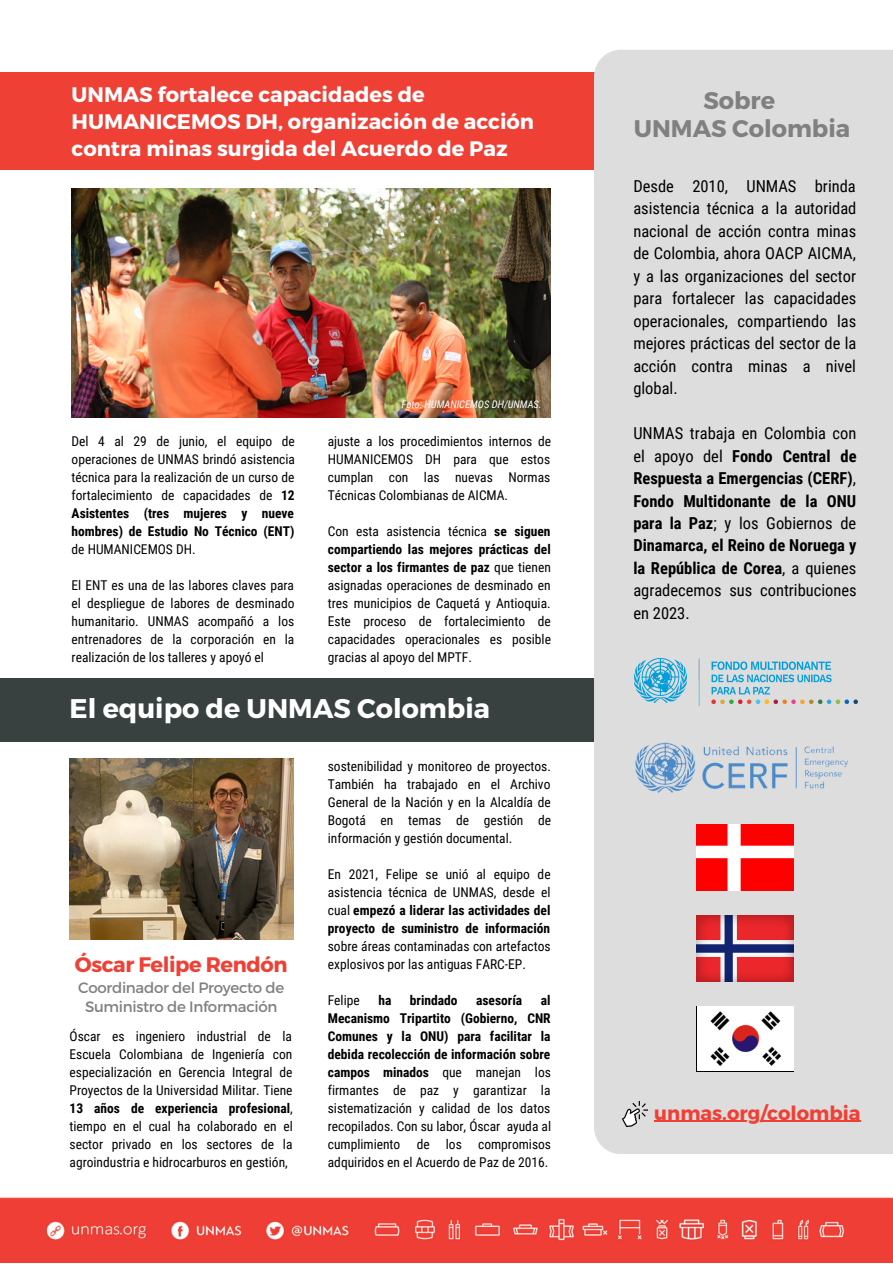
<style>
.page{position:relative;width:893px;height:1264px;background:#fff}
.page>*{position:absolute;margin:0;border:0;box-sizing:border-box;transform-origin:0 0}
.t1{font:700 27px "Montserrat";color:#fff}
.t2{font:700 24px "Montserrat";color:#808080}
.t3{font:700 21px/27px "Montserrat";color:#fff}
.t4{font:700 21px "Montserrat";letter-spacing:-.02em;color:#ef4036}
.t5{font:700 19.5px "Montserrat";color:#ef4036}
.t6{font:16.5px/22.5px "Roboto Condensed";color:#000;text-align:justify}
.t7{font:700 16.5px/22.5px "Roboto Condensed";color:#000;text-align:justify}
.t8{font:15px/19px "Montserrat";letter-spacing:-.02em;color:#808080;text-align:center}
.t9{font:13.5px/18px "Roboto Condensed";color:#000;text-align:justify}
.t10{font:700 13.5px "Roboto Condensed";color:#000}
.t11{font:italic 10.5px "Roboto Condensed";color:#fff}
.s1{font-weight:700}
.s2{font-weight:400}
</style>
<div class="page">
<img style="left:0;top:1197px;width:892px;height:65px">
<div style="left:0;top:72px;width:633px;height:98px;background:#ef4036"></div>
<div style="left:0;top:678px;width:622px;height:63px;background:#394040"></div>
<div style="left:594px;top:50px;width:298px;height:1104px;background:#dedddd"></div>
<div style="left:696px;top:1006px;width:97px;height:66px;background:#fff"></div>
<img style="left:710px;top:1011px;width:72px;height:55px">
<img style="left:696px;top:824px;width:97px;height:66px">
<img style="left:696px;top:915px;width:97px;height:66px">
<img style="left:622px;top:1101px;width:25px;height:24px">
<img style="left:72px;top:188px;width:478px;height:230px">
<img style="left:70px;top:758px;width:223px;height:181px">
<img style="left:631px;top:741px;width:221px;height:53px">
<img style="left:634px;top:658px;width:223px;height:48px">
<hr style="left:654px;top:1120px;width:206px;height:1px;background:#ef4036">
<p class="t3" style="left:72px;top:80px;width:464px">UNMAS fortalece capacidades de<br>HUMANICEMOS DH, organización de acción contra minas surgida del Acuerdo de Paz</p>
<p class="t9" style="left:72px;top:432px;width:225px">Del 4 al 29 de junio, el equipo de operaciones de UNMAS brindó asistencia técnica para la realización de un curso de fortalecimiento de capacidades de <span class="s1">12<br>Asistentes (tres mujeres y nueve hombres) de Estudio No Técnico (ENT) </span>de HUMANICEMOS DH.</p>
<p class="t9" style="left:72px;top:576px;width:224px">El ENT es una de las labores claves para el despliegue de labores de desminado humanitario. UNMAS acompañó a los entrenadores de la corporación en la realización de los talleres y apoyó el</p>
<p class="t11" style="left:401px;top:398px;width:142px">Foto: HUMANICEMOS DH/UNMAS.</p>
<p class="t9" style="left:328px;top:432px;width:225px">ajuste a los procedimientos internos de HUMANICEMOS DH para que estos cumplan con las nuevas Normas Técnicas Colombianas de AICMA.</p>
<p class="t9" style="left:328px;top:522px;width:225px">Con esta asistencia técnica <span class="s1">se siguen compartiendo las mejores prácticas del sector a los firmantes de paz</span> que tienen asignadas operaciones de desminado en tres municipios de Caquetá y Antioquia.<br>Este proceso de fortalecimiento de capacidades operacionales es posible gracias al apoyo del MPTF.</p>
<p class="t1" style="left:70px;top:691px;width:422px">El equipo de UNMAS Colombia</p>
<p class="t4" style="left:75px;top:950px;width:214px">Óscar Felipe Rendón</p>
<p class="t8" style="left:78px;top:977px;width:208px">Coordinador del Proyecto de<br>Suministro de Información</p>
<p class="t9" style="left:70px;top:1027px;width:225px">Óscar es ingeniero industrial de la Escuela Colombiana de Ingeniería con especialización en Gerencia Integral de Proyectos de la Universidad Militar. Tiene <span class="s1">13 años de experiencia profesional</span>, tiempo en el cual ha colaborado en el sector privado en los sectores de la agroindustria e hidrocarburos en gestión,</p>
<p class="t9" style="left:328px;top:757px;width:225px">sostenibilidad y monitoreo de proyectos.<br>También ha trabajado en el Archivo General de la Nación y en la Alcaldía de Bogotá en temas de gestión de información y gestión documental.</p>
<p class="t9" style="left:328px;top:865px;width:224px">En 2021, Felipe se unió al equipo de asistencia técnica de UNMAS, desde el cual <span class="s1">empezó a liderar las actividades del proyecto de suministro de información </span>sobre áreas contaminadas con artefactos explosivos por las antiguas FARC-EP.</p>
<p class="t9" style="left:328px;top:991px;width:33px">Felipe</p>
<p class="t10" style="left:378px;top:992px;width:14px">ha</p>
<p class="t10" style="left:410px;top:992px;width:49px">brindado</p>
<p class="t10" style="left:476px;top:992px;width:48px">asesoría</p>
<p class="t9" style="left:328px;top:991px;width:225px;text-indent:213px"><span class="s1">al Mecanismo Tripartito (Gobierno, CNR Comunes y la ONU) para facilitar la debida recolección de información sobre campos minados</span> que manejan los firmantes de paz y garantizar la sistematización y calidad de los datos recopilados. Con su labor, Óscar ayuda al cumplimiento de los compromisos adquiridos en el Acuerdo de Paz de 2016.</p>
<p class="t2" style="left:703px;top:85px;width:73px">Sobre</p>
<p class="t2" style="left:633px;top:113px;width:218px">UNMAS Colombia</p>
<p class="t6" style="left:633px;top:175px;width:225px">Desde 2010, UNMAS brinda asistencia técnica a la autoridad nacional de acción contra minas de Colombia, ahora OACP AICMA, y a las organizaciones del sector para fortalecer las capacidades operacionales, compartiendo las mejores prácticas del sector de la acción contra minas a nivel global.</p>
<p class="t7" style="left:633px;top:422px;width:225px"><span class="s2">UNMAS trabaja en Colombia con el apoyo del</span> Fondo Central de Respuesta a Emergencias (CERF)<span class="s2">, </span>Fondo Multidonante de la ONU para la Paz<span class="s2">; y los Gobiernos de </span>Dinamarca, el Reino de Noruega y la República de Corea<span class="s2">, a quienes agradecemos sus contribuciones en 2023.</span></p>
<p class="t5" style="left:654px;top:1100px;width:208px">unmas.org/colombia</p>
</div>
